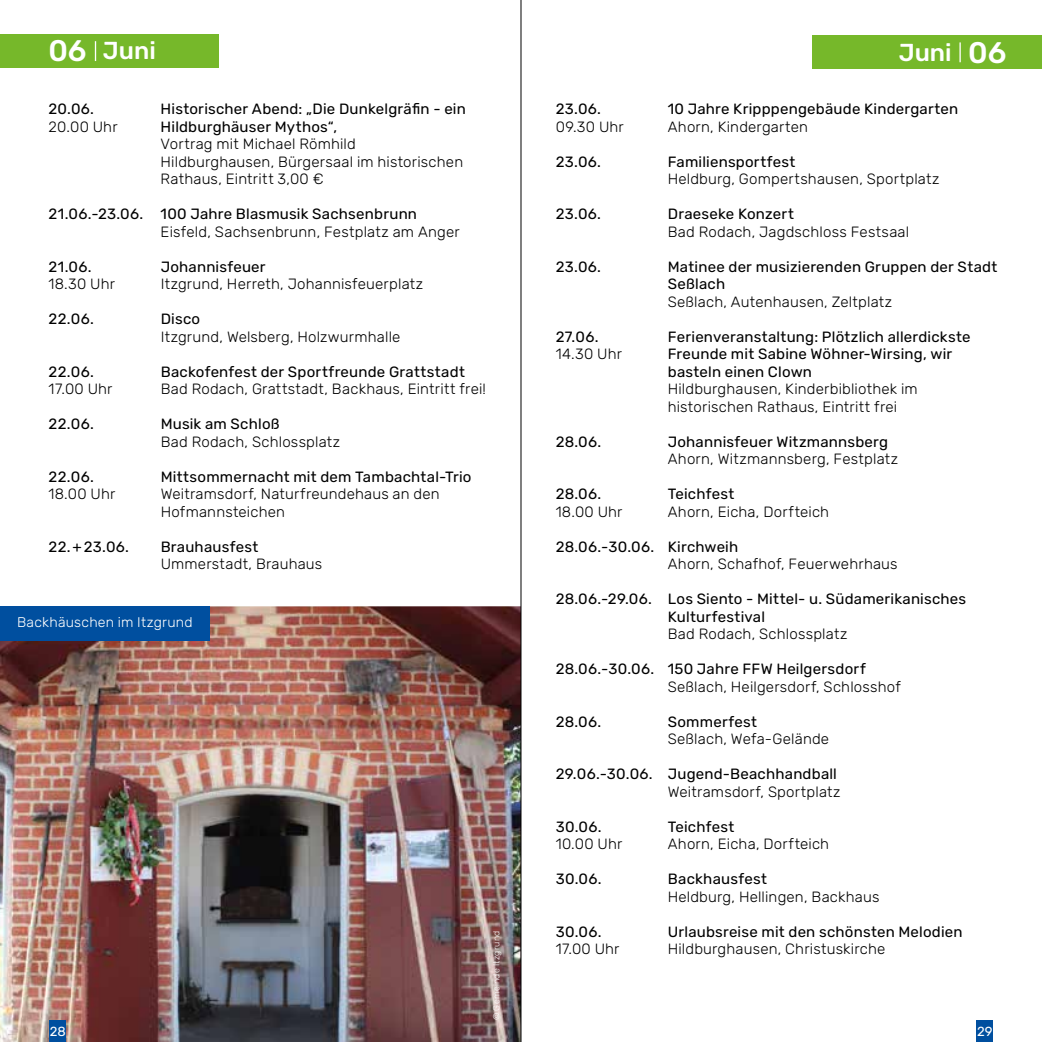
<style>
.page{position:relative;width:1042px;height:1042px;background:#fff}
.page>*{position:absolute;margin:0;border:0;box-sizing:border-box;transform-origin:0 0}
.t1{font:500 24.5px "Rubik";color:#fff}
.t2{font:300 14.88px/17.5px "Rubik";letter-spacing:.015em;color:#000}
.t3{font:14.88px/17.5px "Rubik";letter-spacing:.015em;color:#000}
.t4{font:300 14px "Rubik";letter-spacing:.015em;color:#fff}
.t5{font:13.12px "Rubik";color:#fff}
.t6{font:300 8.75px "Rubik";letter-spacing:.025em;color:#fff}
.s1{font-size:29.75px}
</style>
<div class="page">
<img style="left:0;top:606px;width:521px;height:436px">
<div style="left:0;top:606px;width:210px;height:35px;background:#004f9f"></div>
<div style="left:50px;top:1020px;width:16px;height:22px;background:#004f9f"></div>
<div style="left:976px;top:1020px;width:17px;height:22px;background:#004f9f"></div>
<div style="left:0;top:34px;width:219px;height:34px;background:#76b82a"></div>
<svg style="left:95px;top:41px;width:1px;height:20px"></svg>
<div style="left:812px;top:36px;width:230px;height:33px;background:#76b82a"></div>
<hr style="left:959px;top:42px;width:2px;height:20px;background:#fff">
<hr style="left:521px;top:0;width:1px;height:1042px;background:#000">
<h1 class="t1" style="left:48px;top:37px;width:109px"><span class="s1">06</span> Juni</h1>
<h1 class="t1" style="left:899px;top:38px;width:109px">Juni <span class="s1">06</span></h1>
<p class="t3" style="left:49px;top:101px;width:47px">20.06.</p>
<p class="t3" style="left:161px;top:101px;width:307px">Historischer Abend: „Die Dunkelgräfin - ein</p>
<p class="t2" style="left:49px;top:118px;width:70px">20.00 Uhr</p>
<p class="t3" style="left:161px;top:118px;width:178px">Hildburghäuser Mythos“,</p>
<p class="t2" style="left:161px;top:136px;width:304px">Vortrag mit Michael Römhild<br>Hildburghausen, Bürgersaal im historischen<br>Rathaus, Eintritt 3,00 €</p>
<p class="t3" style="left:49px;top:206px;width:370px">21.06.-23.06. 100 Jahre Blasmusik Sachsenbrunn</p>
<p class="t2" style="left:161px;top:223px;width:301px">Eisfeld, Sachsenbrunn, Festplatz am Anger</p>
<p class="t3" style="left:49px;top:258px;width:44px">21.06.</p>
<p class="t3" style="left:161px;top:258px;width:106px">Johannisfeuer</p>
<p class="t2" style="left:49px;top:276px;width:68px">18.30 Uhr</p>
<p class="t2" style="left:161px;top:276px;width:264px">Itzgrund, Herreth, Johannisfeuerplatz</p>
<p class="t3" style="left:49px;top:311px;width:47px">22.06.</p>
<p class="t3" style="left:161px;top:311px;width:41px">Disco</p>
<p class="t2" style="left:161px;top:328px;width:241px">Itzgrund, Welsberg, Holzwurmhalle</p>
<p class="t3" style="left:49px;top:363px;width:47px">22.06.</p>
<p class="t3" style="left:161px;top:363px;width:306px">Backofenfest der Sportfreunde Grattstadt</p>
<p class="t2" style="left:49px;top:381px;width:65px">17.00 Uhr</p>
<p class="t2" style="left:161px;top:381px;width:327px">Bad Rodach, Grattstadt, Backhaus, Eintritt frei!</p>
<p class="t3" style="left:49px;top:416px;width:47px">22.06.</p>
<p class="t3" style="left:161px;top:416px;width:120px">Musik am Schloß</p>
<p class="t2" style="left:161px;top:433px;width:181px">Bad Rodach, Schlossplatz</p>
<p class="t3" style="left:49px;top:468px;width:47px">22.06.</p>
<p class="t3" style="left:161px;top:468px;width:312px">Mittsommernacht mit dem Tambachtal-Trio</p>
<p class="t2" style="left:49px;top:486px;width:68px">18.00 Uhr</p>
<p class="t2" style="left:161px;top:486px;width:280px">Weitramsdorf, Naturfreundehaus an den<br>Hofmannsteichen</p>
<p class="t3" style="left:49px;top:538px;width:82px">22.+23.06.</p>
<p class="t3" style="left:161px;top:538px;width:99px">Brauhausfest</p>
<p class="t2" style="left:161px;top:556px;width:163px">Ummerstadt, Brauhaus</p>
<p class="t4" style="left:17px;top:614px;width:177px">Backhäuschen im Itzgrund</p>
<p class="t6" style="left:491px;top:1020px;width:91px;rotate:-90deg">© Gemeinde Itzgrund</p>
<p class="t3" style="left:556px;top:101px;width:47px">23.06.</p>
<p class="t3" style="left:668px;top:101px;width:292px">10 Jahre Kripppengebäude Kindergarten</p>
<p class="t2" style="left:556px;top:118px;width:70px">09.30 Uhr</p>
<p class="t2" style="left:668px;top:118px;width:142px">Ahorn, Kindergarten</p>
<p class="t3" style="left:556px;top:153px;width:47px">23.06.</p>
<p class="t3" style="left:668px;top:153px;width:129px">Familiensportfest</p>
<p class="t2" style="left:668px;top:171px;width:273px">Heldburg, Gompertshausen, Sportplatz</p>
<p class="t3" style="left:556px;top:206px;width:47px">23.06.</p>
<p class="t3" style="left:668px;top:206px;width:128px">Draeseke Konzert</p>
<p class="t2" style="left:668px;top:223px;width:243px">Bad Rodach, Jagdschloss Festsaal</p>
<p class="t3" style="left:556px;top:258px;width:47px">23.06.</p>
<p class="t3" style="left:668px;top:258px;width:331px">Matinee der musizierenden Gruppen der Stadt<br>Seßlach</p>
<p class="t2" style="left:668px;top:293px;width:226px">Seßlach, Autenhausen, Zeltplatz</p>
<p class="t3" style="left:556px;top:328px;width:44px">27.06.</p>
<p class="t3" style="left:668px;top:328px;width:304px">Ferienveranstaltung: Plötzlich allerdickste</p>
<p class="t2" style="left:556px;top:346px;width:68px">14.30 Uhr</p>
<p class="t3" style="left:668px;top:346px;width:286px">Freunde mit Sabine Wöhner-Wirsing, wir basteln einen Clown</p>
<p class="t2" style="left:668px;top:381px;width:251px">Hildburghausen, Kinderbibliothek im historischen Rathaus, Eintritt frei</p>
<p class="t3" style="left:556px;top:433px;width:47px">28.06.</p>
<p class="t3" style="left:668px;top:433px;width:222px">Johannisfeuer Witzmannsberg</p>
<p class="t2" style="left:668px;top:451px;width:232px">Ahorn, Witzmannsberg, Festplatz</p>
<p class="t3" style="left:556px;top:486px;width:47px">28.06.</p>
<p class="t3" style="left:668px;top:486px;width:68px">Teichfest</p>
<p class="t2" style="left:556px;top:503px;width:68px">18.00 Uhr</p>
<p class="t2" style="left:668px;top:503px;width:163px">Ahorn, Eicha, Dorfteich</p>
<p class="t3" style="left:556px;top:538px;width:184px">28.06.-30.06. Kirchweih</p>
<p class="t2" style="left:668px;top:556px;width:231px">Ahorn, Schafhof, Feuerwehrhaus</p>
<p class="t3" style="left:668px;top:591px;width:300px;text-indent:-112px">28.06.-29.06. Los Siento - Mittel- u. Südamerikanisches<br>Kulturfestival</p>
<p class="t2" style="left:668px;top:626px;width:181px">Bad Rodach, Schlossplatz</p>
<p class="t3" style="left:556px;top:661px;width:311px">28.06.-30.06. 150 Jahre FFW Heilgersdorf</p>
<p class="t2" style="left:668px;top:678px;width:235px">Seßlach, Heilgersdorf, Schlosshof</p>
<p class="t3" style="left:556px;top:713px;width:47px">28.06.</p>
<p class="t3" style="left:668px;top:713px;width:91px">Sommerfest</p>
<p class="t2" style="left:668px;top:731px;width:163px">Seßlach, Wefa-Gelände</p>
<p class="t3" style="left:556px;top:766px;width:283px">29.06.-30.06. Jugend-Beachhandball</p>
<p class="t2" style="left:668px;top:783px;width:174px">Weitramsdorf, Sportplatz</p>
<p class="t3" style="left:556px;top:818px;width:47px">30.06.</p>
<p class="t3" style="left:668px;top:818px;width:68px">Teichfest</p>
<p class="t2" style="left:556px;top:836px;width:68px">10.00 Uhr</p>
<p class="t2" style="left:668px;top:836px;width:163px">Ahorn, Eicha, Dorfteich</p>
<p class="t3" style="left:556px;top:871px;width:47px">30.06.</p>
<p class="t3" style="left:668px;top:871px;width:101px">Backhausfest</p>
<p class="t2" style="left:668px;top:888px;width:213px">Heldburg, Hellingen, Backhaus</p>
<p class="t3" style="left:556px;top:923px;width:47px">30.06.</p>
<p class="t3" style="left:668px;top:923px;width:296px">Urlaubsreise mit den schönsten Melodien</p>
<p class="t2" style="left:556px;top:941px;width:65px">17.00 Uhr</p>
<p class="t2" style="left:668px;top:941px;width:219px">Hildburghausen, Christuskirche</p>
<p class="t5" style="left:50px;top:1024px;width:17px">28</p>
<p class="t5" style="left:977px;top:1024px;width:17px">29</p>
</div>
